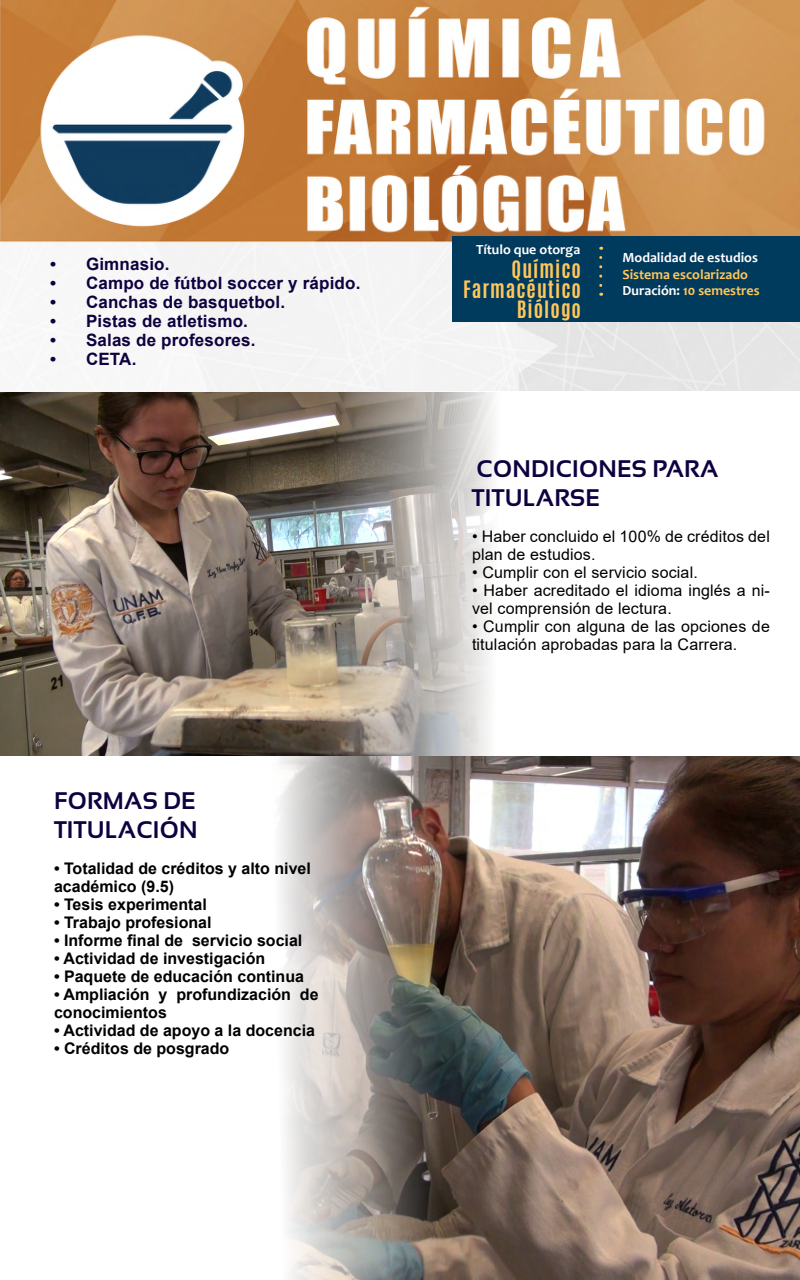
<style>
.page{position:relative;width:800px;height:1280px;background:#fff}
.page>*{position:absolute;margin:0;border:0;box-sizing:border-box;transform-origin:0 0}
.t1{font:700 24px/28.8px "Sansation";letter-spacing:.01em;color:#0f003f}
.t2{font:700 20px/20px "Antonio";letter-spacing:.05em;color:#ffc759;text-align:right}
.t3{font:700 17px "Arial";letter-spacing:.01em;color:#0f003f}
.t4{font:700 16px/18px "Arial";color:#000}
.t5{font:16px/18px "Arial";letter-spacing:.01em;color:#000}
.t6{font:700 14px/16.8px "Candara";color:#ffc759}
.t7{font:700 14px "Candara";color:#fff}
.s1{color:#fff}
</style>
<div class="page">
<img style="left:0;top:0;width:800px;height:1280px">
<div style="left:452px;top:237px;width:348px;height:85px;background:#003a5d"></div>
<svg style="left:599px;top:257px;width:3px;height:39px"></svg>
<img style="left:1px;top:392px;width:49px;height:365px">
<img style="left:50px;top:392px;width:749px;height:365px">
<img style="left:684px;top:757px;width:116px;height:522px">
<img style="left:1px;top:757px;width:683px;height:523px">
<p class="t3" style="left:50px;top:252px;width:121px">• Gimnasio.</p>
<p class="t3" style="left:50px;top:271px;width:312px">• Campo de fútbol soccer y rápido.</p>
<p class="t3" style="left:50px;top:290px;width:237px">• Canchas de basquetbol.</p>
<p class="t3" style="left:50px;top:309px;width:199px">• Pistas de atletismo.</p>
<p class="t3" style="left:50px;top:328px;width:207px">• Salas de profesores.</p>
<p class="t3" style="left:50px;top:347px;width:88px">• CETA.</p>
<h1 class="t1" style="left:54px;top:787px;width:145px">FORMAS DE<br>TITULACIÓN</h1>
<p class="t4" style="left:54px;top:860px;width:258px">• Totalidad de créditos y alto nivel académico (9.5)</p>
<p class="t4" style="left:54px;top:896px;width:154px">• Tesis experimental</p>
<p class="t4" style="left:54px;top:914px;width:159px">• Trabajo profesional</p>
<p class="t4" style="left:54px;top:932px;width:250px">• Informe final de servicio social</p>
<p class="t4" style="left:54px;top:950px;width:213px">• Actividad de investigación</p>
<p class="t4" style="left:54px;top:968px;width:252px">• Paquete de educación continua</p>
<p class="t4" style="left:54px;top:986px;width:266px">• Ampliación y profundización de conocimientos</p>
<p class="t4" style="left:54px;top:1022px;width:263px">• Actividad de apoyo a la docencia</p>
<p class="t4" style="left:54px;top:1040px;width:177px">• Créditos de posgrado</p>
<p class="t7" style="left:476px;top:240px;width:106px">Título que otorga</p>
<p class="t2" style="left:463px;top:260px;width:120px">Químico<br>Farmacéutico<br>Biólogo</p>
<p class="t7" style="left:622px;top:249px;width:137px">Modalidad de estudios</p>
<p class="t6" style="left:622px;top:266px;width:139px">Sistema escolarizado<br><span class="s1">Duración:</span> 10 semestres</p>
<h1 class="t1" style="left:472px;top:454px;width:248px">CONDICIONES PARA<br>TITULARSE</h1>
<p class="t5" style="left:472px;top:527px;width:299px">• Haber concluido el 100% de créditos del plan de estudios.</p>
<p class="t5" style="left:472px;top:563px;width:227px">• Cumplir con el servicio social.</p>
<p class="t5" style="left:472px;top:581px;width:299px">• Haber acreditado el idioma inglés a ni&shy;vel comprensión de lectura.</p>
<p class="t5" style="left:472px;top:617px;width:299px">• Cumplir con alguna de las opciones de titulación aprobadas para la Carrera.</p>
</div>
